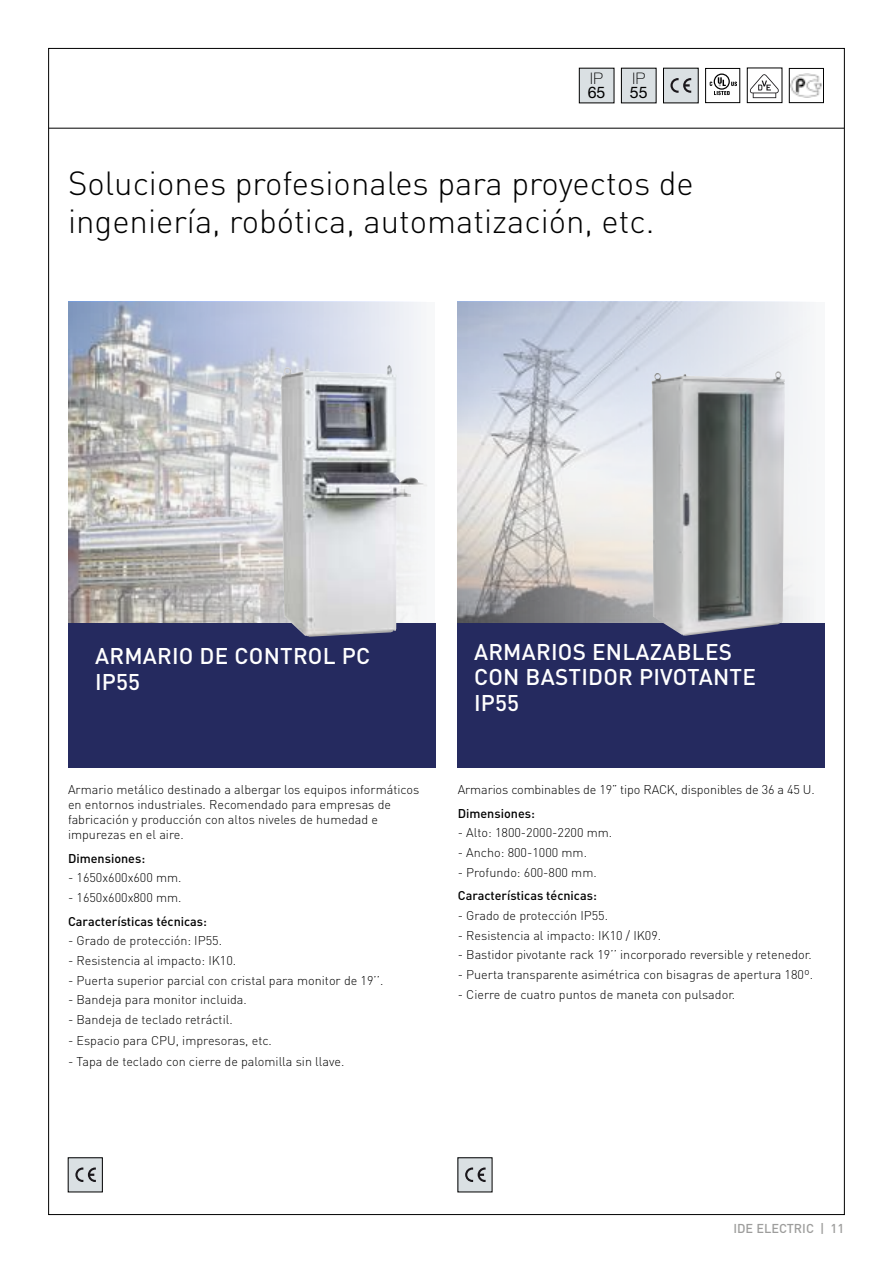
<style>
.page{position:relative;width:893px;height:1263px;background:#fff}
.page>*{position:absolute;margin:0;border:0;box-sizing:border-box;transform-origin:0 0}
.t1{font:300 33px/37.5px "DIN Pro";color:#000}
.t2{font:500 22.5px/25.5px "DIN Pro";letter-spacing:.01em;color:#fff}
.t3{font:100 15.9px "Helvetica Neue LT Pro";color:#000}
.t4{font:15.9px "Helvetica Neue LT Pro";color:#000}
.t5{font:500 12.75px "DIN Pro";color:#9d9d9c}
.t6{font:300 12.6px/15px "DIN Pro";color:#000}
.t7{font:500 12.6px "DIN Pro";color:#000}
</style>
<div class="page">
<hr style="left:49px;top:128px;width:795px;height:1px;background:#000">
<div style="left:68px;top:1158px;width:34px;height:34px;background:#dae0e3"></div>
<svg style="left:75px;top:1167px;width:21px;height:15px"></svg>
<div style="left:458px;top:1158px;width:34px;height:34px;background:#dae0e3"></div>
<svg style="left:465px;top:1167px;width:21px;height:15px"></svg>
<div style="left:621px;top:68px;width:35px;height:35px;background:#dae0e3"></div>
<div style="left:663px;top:68px;width:35px;height:35px;background:#dae0e3"></div>
<svg style="left:670px;top:78px;width:21px;height:15px"></svg>
<div style="left:579px;top:68px;width:35px;height:35px;background:#dae0e3"></div>
<div style="left:705px;top:68px;width:35px;height:35px;border:1px solid #000"></div>
<svg style="left:710px;top:74px;width:27px;height:21px"></svg>
<div style="left:789px;top:68px;width:35px;height:35px;border:1px solid #000"></div>
<img style="left:790px;top:73px;width:32px;height:25px">
<div style="left:747px;top:68px;width:35px;height:35px;border:1px solid #000"></div>
<svg style="left:750px;top:74px;width:29px;height:24px"></svg>
<svg style="left:68px;top:302px;width:360px;height:321px;background:#c3c4c9"></svg>
<svg style="left:458px;top:302px;width:356px;height:321px;background:#d2d4d9"></svg>
<div style="left:68px;top:623px;width:367px;height:144px;background:#252a5f"></div>
<div style="left:458px;top:623px;width:367px;height:144px;background:#252a5f"></div>
<img style="left:281px;top:365px;width:146px;height:272px">
<img style="left:651px;top:371px;width:134px;height:265px">
<p class="t3" style="left:590px;top:69px;width:14px">IP</p>
<p class="t4" style="left:588px;top:83px;width:19px">65</p>
<p class="t3" style="left:632px;top:69px;width:14px">IP</p>
<p class="t4" style="left:630px;top:83px;width:19px">55</p>
<h1 class="t1" style="left:68px;top:163px;width:627px">Soluciones profesionales para proyectos de ingeniería, robótica, automatización, etc.</h1>
<h2 class="t2" style="left:95px;top:642px;width:277px">ARMARIO DE CONTROL PC<br>IP55</h2>
<h2 class="t2" style="left:474px;top:638px;width:283px">ARMARIOS ENLAZABLES<br>CON BASTIDOR PIVOTANTE<br>IP55</h2>
<p class="t6" style="left:68px;top:782px;width:353px">Armario metálico destinado a albergar los equipos informáticos en entornos industriales. Recomendado para empresas de fabricación y producción con altos niveles de humedad e impurezas en el aire.</p>
<p class="t7" style="left:68px;top:849px;width:79px">Dimensiones:</p>
<p class="t6" style="left:68px;top:870px;width:115px">- 1650x600x600 mm.</p>
<p class="t6" style="left:68px;top:889px;width:115px">- 1650x600x800 mm.</p>
<p class="t7" style="left:68px;top:912px;width:141px">Características técnicas:</p>
<p class="t6" style="left:68px;top:933px;width:155px">- Grado de protección: IP55.</p>
<p class="t6" style="left:68px;top:952px;width:170px">- Resistencia al impacto: IK10.</p>
<p class="t6" style="left:68px;top:972px;width:317px">- Puerta superior parcial con cristal para monitor de 19’’.</p>
<p class="t6" style="left:68px;top:992px;width:180px">- Bandeja para monitor incluida.</p>
<p class="t6" style="left:68px;top:1011px;width:166px">- Bandeja de teclado retráctil.</p>
<p class="t6" style="left:68px;top:1032px;width:205px">- Espacio para CPU, impresoras, etc.</p>
<p class="t6" style="left:68px;top:1054px;width:278px">- Tapa de teclado con cierre de palomilla sin llave.</p>
<p class="t6" style="left:458px;top:782px;width:358px">Armarios combinables de 19” tipo RACK, disponibles de 36 a 45 U.</p>
<p class="t7" style="left:458px;top:805px;width:79px">Dimensiones:</p>
<p class="t6" style="left:458px;top:825px;width:156px">- Alto: 1800-2000-2200 mm.</p>
<p class="t6" style="left:458px;top:844px;width:131px">- Ancho: 800-1000 mm.</p>
<p class="t6" style="left:458px;top:864px;width:140px">- Profundo: 600-800 mm.</p>
<p class="t7" style="left:458px;top:887px;width:141px">Características técnicas:</p>
<p class="t6" style="left:458px;top:907px;width:152px">- Grado de protección IP55.</p>
<p class="t6" style="left:458px;top:927px;width:205px">- Resistencia al impacto: IK10 / IK09.</p>
<p class="t6" style="left:458px;top:947px;width:356px">- Bastidor pivotante rack 19’’ incorporado reversible y retenedor.</p>
<p class="t6" style="left:458px;top:966px;width:357px">- Puerta transparente asimétrica con bisagras de apertura 180º.</p>
<p class="t6" style="left:458px;top:986px;width:279px">- Cierre de cuatro puntos de maneta con pulsador.</p>
<p class="t5" style="left:733px;top:1219px;width:112px">IDE ELECTRIC | 11</p>
</div>
